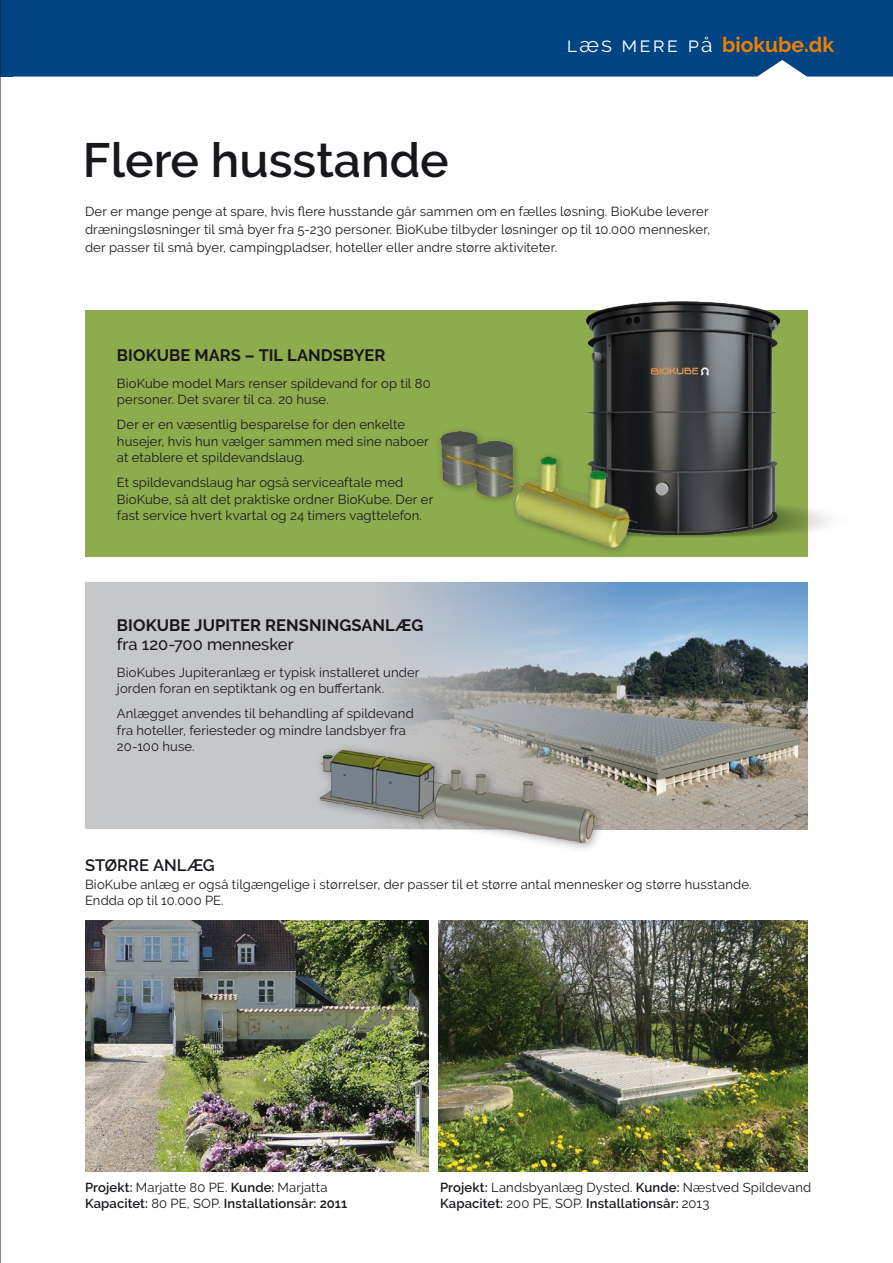
<style>
.page{position:relative;width:893px;height:1263px;background:#fff}
.page>*{position:absolute;margin:0;border:0;box-sizing:border-box;transform-origin:0 0}
.t1{font:600 48px "Raleway";color:#1a171c}
.t2{font:700 21px "Raleway";color:#ee7f00}
.t3{font:700 16.5px "Raleway";letter-spacing:.005em;color:#1a171c}
.t4{font:500 16.5px "Raleway";color:#1a171c}
.t5{font:600 16.5px "Raleway";color:#1a171c}
.t6{font:13.05px/16.5px "Raleway";letter-spacing:.01em;color:#1a171c}
.t7{font:600 13.05px/16.5px "Raleway";letter-spacing:.01em;color:#1a171c}
.s1{font-weight:400;color:#fff}
.s2{font-weight:400}
.s3{font-weight:600}
</style>
<div class="page">
<div style="left:85px;top:583px;width:723px;height:246px;background:#c6c7c9"></div>
<img style="left:385px;top:583px;width:422px;height:246px">
<div style="left:85px;top:310px;width:723px;height:247px;background:#8dac4e"></div>
<img style="left:85px;top:921px;width:344px;height:250px">
<img style="left:439px;top:921px;width:368px;height:250px">
<div style="left:314px;top:743px;width:291px;height:111px;background:#1a171c;opacity:.4"></div>
<img style="left:314px;top:731px;width:285px;height:119px">
<svg style="left:645px;top:506px;width:183px;height:32px"></svg>
<img style="left:587px;top:301px;width:193px;height:234px">
<img style="left:439px;top:425px;width:206px;height:127px">
<div style="left:13px;top:0;width:880px;height:77px;background:#004483"></div>
<div style="left:0;top:0;width:13px;height:77px;background:#004483"></div>
<hr style="left:0;top:0;width:1px;height:1263px;background:#1a171c">
<h2 class="t2" style="left:567px;top:32px;width:269px"><span class="s1">læs mere på</span> biokube.dk</h2>
<h1 class="t1" style="left:83px;top:132px;width:367px">Flere husstande</h1>
<p class="t6" style="left:85px;top:203px;width:627px;line-height:18px;text-align:justify">Der er mange penge at spare, hvis flere husstande går sammen om en fælles løsning. BioKube leverer dræningsløsninger til små byer fra 5-230 personer. BioKube tilbyder løsninger op til 10.000 mennesker, der passer til små byer, campingpladser, hoteller eller andre større aktiviteter.</p>
<p class="t3" style="left:117px;top:346px;width:270px">BIOKUBE MARS – TIL LANDSBYER</p>
<p class="t6" style="left:117px;top:375px;width:315px">BioKube model Mars renser spildevand for op til 80 personer. Det svarer til ca. 20 huse.</p>
<p class="t6" style="left:117px;top:416px;width:313px">Der er en væsentlig besparelse for den enkelte husejer, hvis hun vælger sammen med sine naboer at etablere et spildevandslaug.</p>
<p class="t6" style="left:117px;top:474px;width:318px">Et spildevandslaug har også serviceaftale med<br>BioKube, så alt det praktiske ordner BioKube. Der er fast service hvert kvartal og 24 timers vagttelefon.</p>
<p class="t3" style="left:117px;top:615px;width:308px">BIOKUBE JUPITER RENSNINGSANLÆG</p>
<p class="t4" style="left:117px;top:635px;width:178px">fra 120-700 mennesker</p>
<p class="t6" style="left:117px;top:664px;width:304px">BioKubes Jupiteranlæg er typisk installeret under jorden foran en septiktank og en buffertank.</p>
<p class="t6" style="left:117px;top:705px;width:298px">Anlægget anvendes til behandling af spildevand fra hoteller, feriesteder og mindre landsbyer fra<br>20-100 huse.</p>
<p class="t5" style="left:85px;top:855px;width:131px">STØRRE ANLÆG</p>
<p class="t6" style="left:85px;top:876px;width:668px">BioKube anlæg er også tilgængelige i størrelser, der passer til et større antal mennesker og større husstande.<br>Endda op til 10.000 PE.</p>
<p class="t7" style="left:85px;top:1179px;width:264px">Projekt: <span class="s2">Marjatte 80 PE.</span> Kunde: <span class="s2">Marjatta<br></span>Kapacitet: <span class="s2">80 PE, SOP.</span> Installationsår: 2011</p>
<p class="t6" style="left:440px;top:1179px;width:373px"><span class="s3">Projekt:</span> Landsbyanlæg Dysted. <span class="s3">Kunde:</span> Næstved Spildevand<br><span class="s3">Kapacitet:</span> 200 PE, SOP. <span class="s3">Installationsår:</span> 2013</p>
</div>
